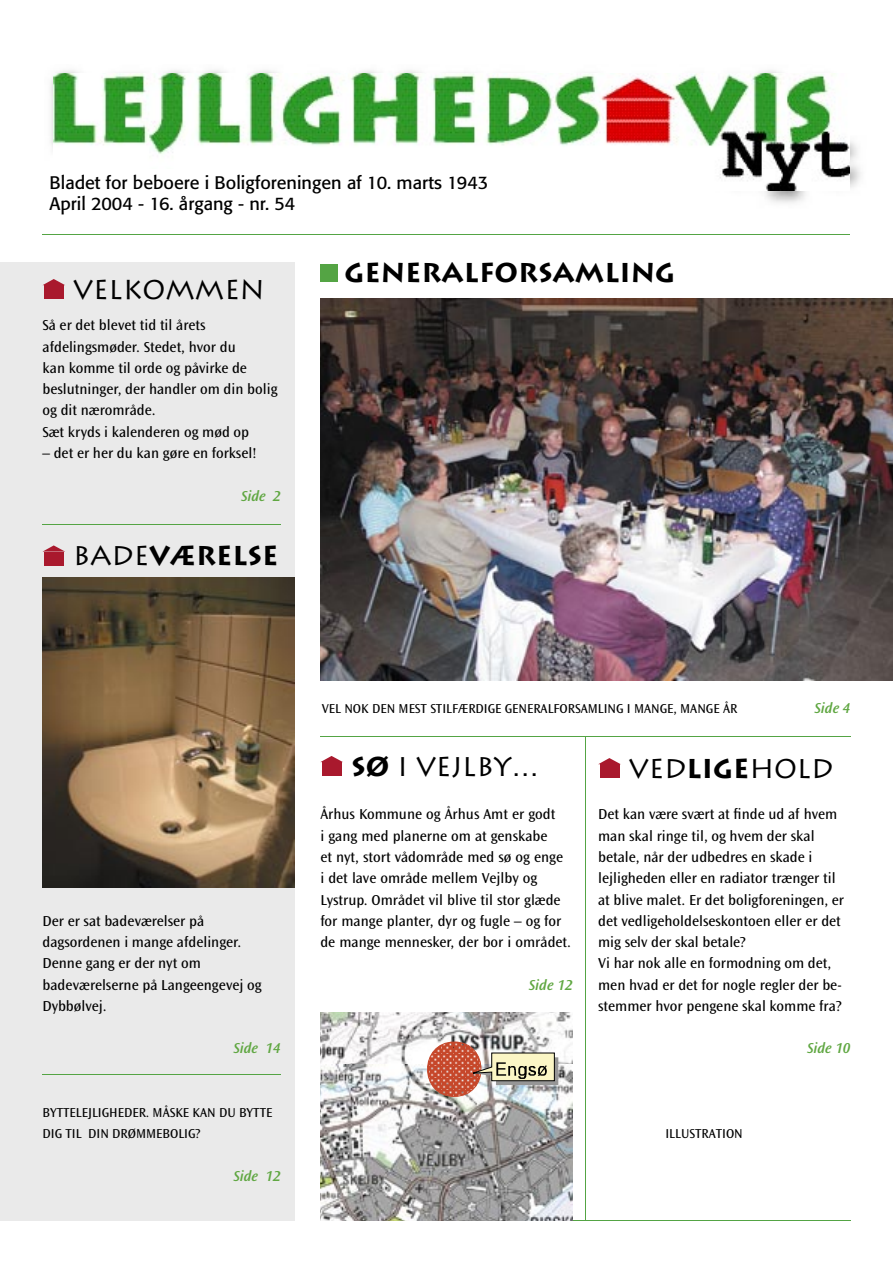
<style>
.page{position:relative;width:893px;height:1263px;background:#fff}
.page>*{position:absolute;margin:0;border:0;box-sizing:border-box;transform-origin:0 0}
.t1{font:27px "Lithos";color:#000}
.t2{font:700 27px "Lithos";color:#000}
.t3{font:18px/21px "Formata";color:#000}
.t4{font:15px/21.3px "Ocean Sans";color:#000}
.t5{font:italic 600 15px "Ocean Sans";color:#60a742}
.t6{font:13.5px/21.3px "Ocean Sans MM 403 475";color:#000}
.s1{font-weight:400}
.s2{font-weight:700}
</style>
<div class="page">
<img style="left:53px;top:73px;width:797px;height:118px">
<div style="left:0;top:261px;width:295px;height:959px;background:#eaeaea"></div>
<hr style="left:43px;top:234px;width:807px;height:1px;background:#54a444">
<svg style="left:43px;top:279px;width:22px;height:6px"></svg>
<div style="left:44px;top:286px;width:20px;height:6px;background:#a9192d"></div>
<div style="left:44px;top:293px;width:20px;height:6px;background:#a9192d"></div>
<div style="left:320px;top:265px;width:17px;height:17px;background:#54a444"></div>
<svg style="left:43px;top:545px;width:22px;height:7px"></svg>
<div style="left:44px;top:552px;width:20px;height:6px;background:#a9192d"></div>
<div style="left:44px;top:559px;width:20px;height:6px;background:#a9192d"></div>
<svg style="left:320px;top:756px;width:23px;height:6px"></svg>
<div style="left:322px;top:763px;width:20px;height:6px;background:#a9192d"></div>
<div style="left:322px;top:769px;width:20px;height:6px;background:#a9192d"></div>
<svg style="left:599px;top:758px;width:22px;height:6px"></svg>
<div style="left:600px;top:765px;width:19px;height:6px;background:#a9192d"></div>
<div style="left:600px;top:772px;width:19px;height:6px;background:#a9192d"></div>
<hr style="left:320px;top:736px;width:530px;height:1px;background:#54a444">
<hr style="left:585px;top:736px;width:1px;height:484px;background:#54a444">
<hr style="left:43px;top:524px;width:238px;height:1px;background:#54a444">
<hr style="left:320px;top:1220px;width:530px;height:1px;background:#54a444">
<img style="left:320px;top:1013px;width:253px;height:207px">
<img style="left:419px;top:1042px;width:139px;height:55px">
<img style="left:320px;top:299px;width:573px;height:381px">
<img style="left:42px;top:578px;width:253px;height:309px">
<hr style="left:43px;top:1074px;width:238px;height:1px;background:#54a444">
<p class="t3" style="left:50px;top:172px;width:440px">Bladet for beboere i Boligforeningen af 10. marts 1943<br>April 2004 - 16. årgang - nr. 54</p>
<h1 class="t1" style="left:73px;top:274px;width:193px">VELKOMMEN</h1>
<p class="t4" style="left:43px;top:315px;width:236px">Så er det blevet tid til årets afdelingsmøder. Stedet, hvor du<br>kan komme til orde og påvirke de beslutninger, der handler om din bolig og dit nærområde.<br>Sæt kryds i kalenderen og mød op</p>
<p class="t4" style="left:43px;top:443px;width:215px">– det er her du kan gøre en forksel!</p>
<p class="t5" style="left:241px;top:487px;width:41px">Side 2</p>
<h1 class="t2" style="left:73px;top:539px;width:207px"><span class="s1">BADE</span>VÆRELSE</h1>
<h1 class="t2" style="left:345px;top:256px;width:332px">GENERALFORSAMLING</h1>
<p class="t4" style="left:43px;top:910px;width:221px">Der er sat badeværelser på dagsordenen i mange afdelinger.<br>Denne gang er der nyt om badeværelserne på Langeengevej og<br>Dybbølvej.</p>
<p class="t5" style="left:234px;top:1040px;width:49px">Side 14</p>
<p class="t6" style="left:43px;top:1102px;width:231px">BYTTELEJLIGHEDER. MÅSKE KAN DU BYTTE<br>DIG TIL DIN DRØMMEBOLIG?</p>
<p class="t5" style="left:234px;top:1168px;width:49px">Side 12</p>
<p class="t6" style="left:322px;top:698px;width:417px">VEL NOK DEN MEST STILFÆRDIGE GENERALFORSAMLING I MANGE, MANGE ÅR</p>
<p class="t5" style="left:815px;top:700px;width:37px">Side 4</p>
<h1 class="t1" style="left:351px;top:751px;width:189px"><span class="s2">SØ</span> I VEJLBY…</h1>
<p class="t4" style="left:320px;top:804px;width:252px">Århus Kommune og Århus Amt er godt<br>i gang med planerne om at genskabe<br>et nyt, stort vådområde med sø og enge<br>i det lave område mellem Vejlby og Lystrup. Området vil blive til stor glæde for mange planter, dyr og fugle – og for de mange mennesker, der bor i området.</p>
<p class="t5" style="left:529px;top:976px;width:45px">Side 12</p>
<h1 class="t1" style="left:629px;top:753px;width:206px">VED<span class="s2">LIGE</span>HOLD</h1>
<p class="t4" style="left:598px;top:804px;width:247px">Det kan være svært at finde ud af hvem man skal ringe til, og hvem der skal betale, når der udbedres en skade i lejligheden eller en radiator trænger til at blive malet. Er det boligforeningen, er det vedligeholdelseskontoen eller er det mig selv der skal betale?<br>Vi har nok alle en formodning om det, men hvad er det for nogle regler der be&shy;stemmer hvor pengene skal komme fra?</p>
<p class="t5" style="left:807px;top:1040px;width:45px">Side 10</p>
<p class="t6" style="left:665px;top:1123px;width:79px">ILLUSTRATION</p>
</div>
